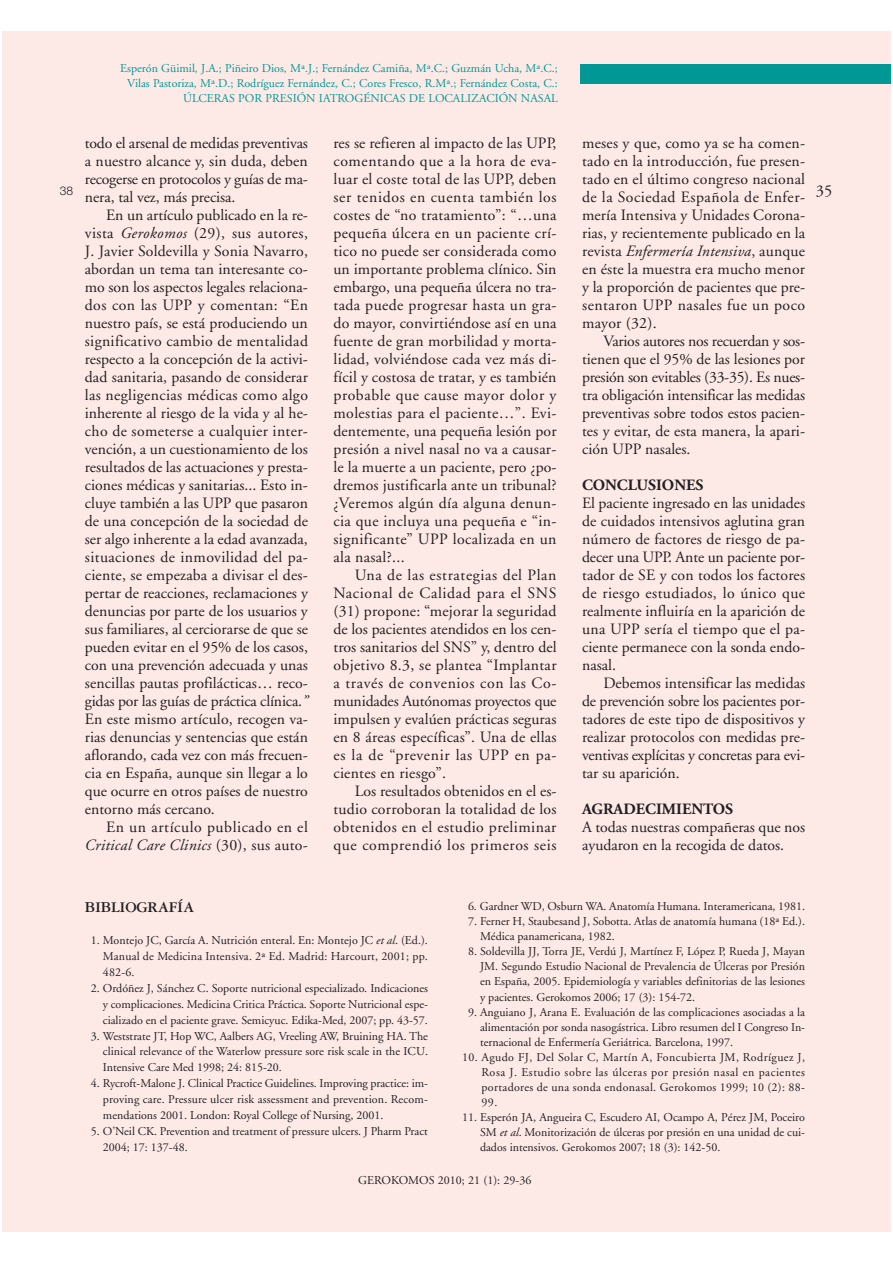
<style>
.page{position:relative;width:893px;height:1263px;background:#fff}
.page>*{position:absolute;margin:0;border:0;box-sizing:border-box;transform-origin:0 0}
.t1{font:16.5px "Adobe Garamond";color:#231f20}
.t2{font:15.75px/18px "Adobe Garamond";color:#231f20;text-align:justify}
.t3{font:15.75px/18px "Adobe Garamond";letter-spacing:.035em;color:#231f20;text-align:right}
.t4{font:700 15.75px "Adobe Garamond";color:#231f20}
.t5{font:700 15.75px "Garamond Three";letter-spacing:-.02em;color:#231f20}
.t6{font:12px/15.1px "Adobe Garamond";color:#231f20;text-align:justify}
.t7{font:12px/15px "Adobe Garamond";color:#009894;text-align:right}
.t8{font:300 12px "Helvetica Neue";color:#231f20}
.s1{font-style:italic}
</style>
<div class="page">
<div style="left:2px;top:32px;width:888px;height:1200px;background:#fdeae7"></div>
<div style="left:580px;top:65px;width:310px;height:19px;background:#009894"></div>
<p class="t7" style="left:120px;top:61px;width:439px">Esperón Güimil, J.A.; Piñeiro Dios, Mª.J.; Fernández Camiña, Mª.C.; Guzmán Ucha, Mª.C.;<br>Vilas Pastoriza, Mª.D.; Rodríguez Fernández, C.; Cores Fresco, R.Mª.; Fernández Costa, C.:<br>ÚLCERAS POR PRESIÓN IATROGÉNICAS DE LOCALIZACIÓN NASAL</p>
<p class="t8" style="left:60px;top:184px;width:15px">38</p>
<p class="t2" style="left:85px;top:134px;width:224px">todo el arsenal de medidas preventivas a nuestro alcance y, sin duda, deben recogerse en protocolos y guías de ma&shy;nera, tal vez, más precisa.</p>
<p class="t2" style="left:85px;top:206px;width:225px;text-indent:21px">En un artículo publicado en la re&shy;vista <span class="s1">Gerokomos</span> (29), sus autores, J. Javier Soldevilla y Sonia Navarro, abordan un tema tan interesante co&shy;mo son los aspectos legales relaciona&shy;dos con las UPP y comentan: “En nuestro país, se está produciendo un significativo cambio de mentalidad respecto a la concepción de la activi&shy;dad sanitaria, pasando de considerar las negligencias médicas como algo inherente al riesgo de la vida y al he&shy;cho de someterse a cualquier inter&shy;vención, a un cuestionamiento de los resultados de las actuaciones y presta&shy;ciones médicas y sanitarias... Esto in&shy;cluye también a las UPP que pasaron de una concepción de la sociedad de ser algo inherente a la edad avanzada, situaciones de inmovilidad del pa&shy;ciente, se empezaba a divisar el des&shy;pertar de reacciones, reclamaciones y denuncias por parte de los usuarios y sus familiares, al cerciorarse de que se pueden evitar en el 95% de los casos, con una prevención adecuada y unas sencillas pautas profilácticas… reco&shy;gidas por las guías de práctica clínica.<span class="s1">” </span>En este mismo artículo, recogen va&shy;rias denuncias y sentencias que están aflorando, cada vez con más frecuen&shy;cia en España, aunque sin llegar a lo que ocurre en otros países de nuestro entorno más cercano.</p>
<p class="t3" style="left:85px;top:818px;width:224px">En un artículo publicado en el<br><span class="s1">Critical Care Clinics</span> (30), sus auto-</p>
<p class="t2" style="left:333px;top:134px;width:225px">res se refieren al impacto de las UPP, comentando que a la hora de eva&shy;luar el coste total de las UPP, deben ser tenidos en cuenta también los costes de “no tratamiento”: “…una pequeña úlcera en un paciente crí&shy;tico no puede ser considerada como un importante problema clínico. Sin embargo, una pequeña úlcera no tra&shy;tada puede progresar hasta un gra&shy;do mayor, convirtiéndose así en una fuente de gran morbilidad y morta&shy;lidad, volviéndose cada vez más di&shy;fícil y costosa de tratar, y es también probable que cause mayor dolor y molestias para el paciente…”. Evi&shy;dentemente, una pequeña lesión por presión a nivel nasal no va a causar&shy;le la muerte a un paciente, pero ¿po&shy;dremos justificarla ante un tribunal? ¿Veremos algún día alguna denun&shy;cia que incluya una pequeña e “in&shy;significante” UPP localizada en un ala nasal?...</p>
<p class="t2" style="left:333px;top:566px;width:224px;text-indent:21px">Una de las estrategias del Plan Nacional de Calidad para el SNS (31) propone: “mejorar la seguridad de los pacientes atendidos en los cen&shy;tros sanitarios del SNS” y, dentro del objetivo 8.3, se plantea “Implantar a través de convenios con las Co&shy;munidades Autónomas proyectos que impulsen y evalúen prácticas seguras en 8 áreas específicas”. Una de ellas es la de “prevenir las UPP en pa&shy;cientes en riesgo”.</p>
<p class="t2" style="left:333px;top:782px;width:224px;text-indent:21px">Los resultados obtenidos en el es&shy;tudio corroboran la totalidad de los obtenidos en el estudio preliminar que comprendió los primeros seis</p>
<p class="t2" style="left:582px;top:134px;width:224px">meses y que, como ya se ha comen&shy;tado en la introducción, fue presen&shy;tado en el último congreso nacional de la Sociedad Española de Enfer&shy;mería Intensiva y Unidades Corona&shy;rias, y recientemente publicado en la revista <span class="s1">Enfermería Intensiva</span>, aunque en éste la muestra era mucho menor y la proporción de pacientes que pre&shy;sentaron UPP nasales fue un poco mayor (32).</p>
<p class="t2" style="left:582px;top:332px;width:224px;text-indent:21px">Varios autores nos recuerdan y sos&shy;tienen que el 95% de las lesiones por presión son evitables (33-35). Es nues&shy;tra obligación intensificar las medidas preventivas sobre todos estos pacien&shy;tes y evitar, de esta manera, la apari&shy;ción UPP nasales.</p>
<p class="t4" style="left:582px;top:476px;width:123px">CONCLUSIONES</p>
<p class="t2" style="left:582px;top:494px;width:225px">El paciente ingresado en las unidades de cuidados intensivos aglutina gran número de factores de riesgo de pa&shy;decer una UPP. Ante un paciente por&shy;tador de SE y con todos los factores de riesgo estudiados, lo único que realmente influiría en la aparición de una UPP sería el tiempo que el pa&shy;ciente permanece con la sonda endo&shy;nasal.</p>
<p class="t2" style="left:582px;top:674px;width:224px;text-indent:21px">Debemos intensificar las medidas de prevención sobre los pacientes por&shy;tadores de este tipo de dispositivos y realizar protocolos con medidas pre&shy;ventivas explícitas y concretas para evi&shy;tar su aparición.</p>
<p class="t4" style="left:582px;top:800px;width:153px">AGRADECIMIENTOS</p>
<p class="t2" style="left:582px;top:818px;width:224px">A todas nuestras compañeras que nos ayudaron en la recogida de datos.</p>
<p class="t1" style="left:816px;top:182px;width:18px">35</p>
<p class="t5" style="left:85px;top:899px;width:111px">BIBLIOGRAFÍA</p>
<p class="t6" style="left:103px;top:932px;width:326px;line-height:15.9px;text-indent:-12px">1. Montejo JC, García A. Nutrición enteral. En: Montejo JC <span class="s1">et al</span>. (Ed.).<br>Manual de Medicina Intensiva. 2ª Ed. Madrid: Harcourt, 2001; pp.<br>482-6.</p>
<p class="t6" style="left:103px;top:980px;width:327px;line-height:15.9px;text-indent:-12px">2. Ordóñez J, Sánchez C. Soporte nutricional especializado. Indicaciones y complicaciones. Medicina Critica Práctica. Soporte Nutricional espe&shy;cializado en el paciente grave. Semicyuc. Edika-Med, 2007; pp. 43-57.</p>
<p class="t6" style="left:103px;top:1028px;width:326px;line-height:15.9px;text-indent:-12px">3. Weststrate JT, Hop WC, Aalbers AG, Vreeling AW, Bruining HA. The clinical relevance of the Waterlow pressure sore risk scale in the ICU.<br>Intensive Care Med 1998; 24: 815-20.</p>
<p class="t6" style="left:103px;top:1076px;width:326px;line-height:15.9px;text-indent:-12px">4. Rycroft-Malone J. Clinical Practice Guidelines. Improving practice: im&shy;proving care. Pressure ulcer risk assessment and prevention. Recom&shy;mendations 2001. London: Royal College of Nursing, 2001.</p>
<p class="t6" style="left:103px;top:1124px;width:326px;line-height:15.9px;text-indent:-12px">5. O’Neil CK. Prevention and treatment of pressure ulcers. J Pharm Pract<br>2004; 17: 137-48.</p>
<p class="t6" style="left:468px;top:899px;width:338px">6. Gardner WD, Osburn WA. Anatomía Humana. Interamericana, 1981.</p>
<p class="t6" style="left:480px;top:914px;width:326px;text-indent:-12px">7. Ferner H, Staubesand J, Sobotta. Atlas de anatomía humana (18ª Ed.).<br>Médica panamericana, 1982.</p>
<p class="t6" style="left:480px;top:944px;width:326px;text-indent:-12px">8. Soldevilla JJ, Torra JE, Verdú J, Martínez F, López P, Rueda J, Mayan JM. Segundo Estudio Nacional de Prevalencia de Úlceras por Presión en España, 2005. Epidemiología y variables definitorias de las lesiones y pacientes. Gerokomos 2006; 17 (3): 154-72.</p>
<p class="t6" style="left:480px;top:1005px;width:326px;text-indent:-12px">9. Anguiano J, Arana E. Evaluación de las complicaciones asociadas a la alimentación por sonda nasogástrica. Libro resumen del I Congreso In&shy;ternacional de Enfermería Geriátrica. Barcelona, 1997.</p>
<p class="t6" style="left:481px;top:1050px;width:325px;text-indent:-19px">10. Agudo FJ, Del Solar C, Martín A, Foncubierta JM, Rodríguez J, Rosa J. Estudio sobre las úlceras por presión nasal en pacientes portadores de una sonda endonasal. Gerokomos 1999; 10 (2): 88- 99.</p>
<p class="t6" style="left:480px;top:1110px;width:326px;text-indent:-18px">11. Esperón JA, Angueira C, Escudero AI, Ocampo A, Pérez JM, Poceiro SM <span class="s1">et al</span>. Monitorización de úlceras por presión en una unidad de cui&shy;dados intensivos. Gerokomos 2007; 18 (3): 142-50.</p>
<p class="t6" style="left:358px;top:1173px;width:175px">GEROKOMOS 2010; 21 (1): 29-36</p>
</div>
